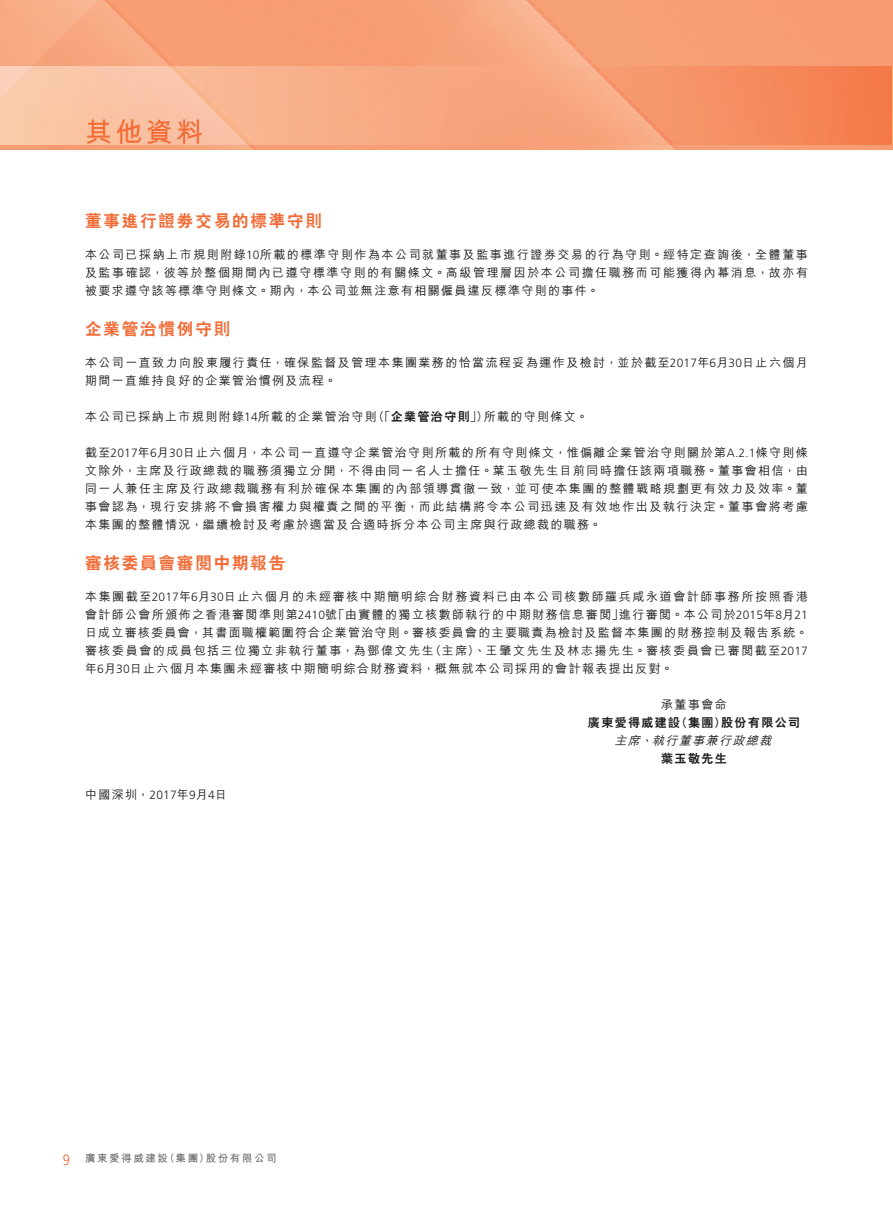
<style>
.page{position:relative;width:893px;height:1212px;background:#fff}
.page>*{position:absolute;margin:0;border:0;box-sizing:border-box;transform-origin:0 0}
.t1{font:700 27px "M Hei HK";color:#f26b36}
._03_H1{font:800 16.5px "C Hei 2 HK";letter-spacing:.115em;color:#f26b36}
.t2{font:300 condensed 15px "Frutiger LT Std";color:#f26b36}
._01_Body_Text{font:500 12px/18px "M Hei HK";letter-spacing:.115em;color:#231f20;text-align:justify}
._01_Body_Text-2{font:500 12px/18px "M Hei HK";letter-spacing:.135em;color:#231f20;text-align:right}
._01_Body_Text-3{font:800 12px/18px "C Hei 2 HK";letter-spacing:.115em;color:#231f20}
._01_Body_Text-4{font:italic 500 12px/18px "M Hei HK";color:#231f20}
.t3{font:700 10.5px "M Hei HK";letter-spacing:.15em;color:#6c6d70}
.s1{font-family:"Frutiger LT Std";font-weight:300}
.s2{font-family:"M Hei HK";font-weight:500}
.s3{font-family:"C Hei 2 HK";font-weight:800;font-style:normal}
</style>
<div class="page">
<img style="left:0;top:0;width:893px;height:149px">
<svg style="left:0;top:66px;width:892px;height:78px"></svg>
<hr style="left:892px;top:66px;width:1px;height:78px;background:#f9b26b">
<h1 class="t1" style="left:85px;top:112px;width:120px">其他資料</h1>
<p class="_03_H1" style="left:85px;top:210px;width:239px">董事進行證劵交易的標準守則</p>
<p class="_01_Body_Text" style="left:85px;top:245px;width:724px">本公司已採納上市規則附錄<span class="s1">10</span>所載的標準守則作為本公司就董事及監事進行證券交易的行為守則。經特定查詢後，全體董事及監事確認，彼等於整個期間內已遵守標準守則的有關條文。高級管理層因於本公司擔任職務而可能獲得內幕消息，故亦有被要求遵守該等標準守則條文。期內，本公司並無注意有相關僱員違反標準守則的事件。</p>
<p class="_03_H1" style="left:85px;top:318px;width:147px">企業管治慣例守則</p>
<p class="_01_Body_Text" style="left:85px;top:353px;width:724px">本公司一直致力向股東履行責任，確保監督及管理本集團業務的恰當流程妥為運作及檢討，並於截至<span class="s1">2017</span>年月<span class="s1">6 30</span>日止六個月期間一直維持良好的企業管治慣例及流程。</p>
<p class="_01_Body_Text" style="left:484px;top:407px;width:106px">所載的守則條文。</p>
<p class="_01_Body_Text" style="left:85px;top:407px;width:293px">本公司已採納上市規則附錄<span class="s1">14</span>所載的企業管治守則</p>
<p class="_01_Body_Text" style="left:85px;top:443px;width:724px">截至<span class="s1">2017</span>年月<span class="s1">6 30</span>日止六個月，本公司一直遵守企業管治守則所載的所有守則條文，惟偏離企業管治守則關於第<span class="s1">A.2.1</span>條守則條文除外，主席及行政總裁的職務須獨立分開，不得由同一名人士擔任。葉玉敬先生目前同時擔任該兩項職務。董事會相信，由同一人兼任主席及行政總裁職務有利於確保本集團的內部領導貫徹一致，並可使本集團的整體戰略規劃更有效力及效率。董事會認為，現行安排將不會損害權力與權責之間的平衡，而此結構將令本公司迅速及有效地作出及執行決定。董事會將考慮本集團的整體情況，繼續檢討及考慮於適當及合適時拆分本公司主席與行政總裁的職務。</p>
<p class="_03_H1" style="left:85px;top:552px;width:202px">審核委員會審閱中期報告</p>
<p class="_01_Body_Text-2" style="left:85px;top:587px;width:724px">本集團截至<span class="s1">2017</span>年月<span class="s1">6 30</span>日止六個月的未經審核中期簡明綜合財務資料已由本公司核數師羅兵咸永道會計師事務所按照香港進行審閱。本公司於<span class="s1">2015</span>年月<span class="s1">8 21</span></p>
<p class="_01_Body_Text-3" style="left:373px;top:408px;width:117px"><span class="s2">（「</span>企業管治守則<span class="s2">」）</span></p>
<p class="_01_Body_Text" style="left:85px;top:605px;width:254px">會計師公會所頒佈之香港審閱準則第<span class="s1">2410</span>號</p>
<p class="_01_Body_Text" style="left:85px;top:623px;width:724px">日成立審核委員會，其書面職權範圍符合企業管治守則。審核委員會的主要職責為檢討及監督本集團的財務控制及報告系統。</p>
<p class="_01_Body_Text" style="left:430px;top:641px;width:380px">（主席）、王肇文先生及林志揚先生。審核委員會已審閱截至<span class="s1">2017</span></p>
<p class="_01_Body_Text" style="left:333px;top:605px;width:292px">「由實體的獨立核數師執行的中期財務信息審閱」</p>
<p class="_01_Body_Text" style="left:85px;top:641px;width:589px">審核委員會的成員包括三位獨立非執行董事，為鄧偉文先生<br>年月<span class="s1">6 30</span>日止六個月本集團未經審核中期簡明綜合財務資料，概無就本公司採用的會計報表提出反對。</p>
<p class="_01_Body_Text-3" style="left:721px;top:696px;width:80px;text-indent:-60px"><span class="s2">承董事會命<br></span>股份有限公司</p>
<p class="_01_Body_Text-3" style="left:676px;top:714px;width:51px">（集團）</p>
<p class="_01_Body_Text-4" style="left:652px;top:713px;width:125px;text-indent:-64px"><span class="s3">廣東愛得威建設<br></span>執行董事兼行政總裁</p>
<p class="_01_Body_Text-4" style="left:614px;top:731px;width:31px">主席</p>
<p class="_01_Body_Text-4" style="left:640px;top:731px;width:18px">、</p>
<p class="_01_Body_Text" style="left:85px;top:785px;width:143px">中國深圳，<span class="s1">2017</span>年月<span class="s1">9</span> 日<span class="s1">4</span></p>
<p class="_01_Body_Text-3" style="left:661px;top:750px;width:67px">葉玉敬先生</p>
<p class="t2" style="left:63px;top:1151px;width:9px">9</p>
<p class="t3" style="left:85px;top:1151px;width:84px">廣東愛得威建設</p>
<p class="t3" style="left:165px;top:1151px;width:46px">（集團）</p>
<p class="t3" style="left:206px;top:1151px;width:72px">股份有限公司</p>
</div>
